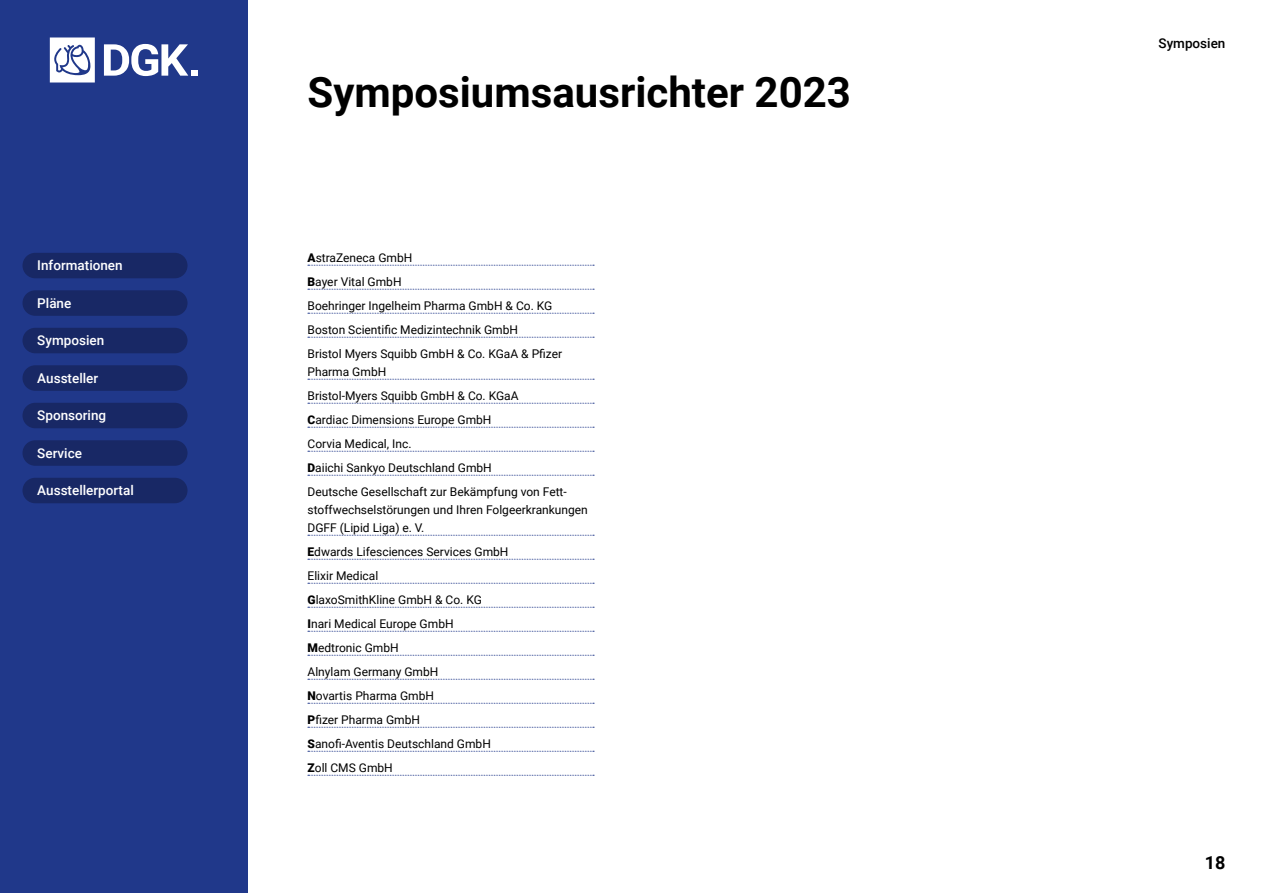
<style>
.page{position:relative;width:1263px;height:893px;background:#fff}
.page>*{position:absolute;margin:0;border:0;box-sizing:border-box;transform-origin:0 0}
.t1{font:700 42px "Roboto";color:#000}
.t2{font:700 18px "Roboto";color:#000}
.t3{font:500 13.5px "Roboto";color:#fff}
.t4{font:500 13.5px "Roboto";color:#000}
.t5{font:12px/24px "Roboto";color:#000}
.s1{font-weight:900}
</style>
<div class="page">
<div style="left:0;top:0;width:248px;height:893px;background:#20388a"></div>
<svg style="left:50px;top:38px;width:45px;height:44px;background:#d5dae9"></svg>
<div style="left:191px;top:70px;width:7px;height:6px;background:#fff"></div>
<svg style="left:104px;top:44px;width:84px;height:32px"></svg>
<div style="left:22px;top:253px;width:166px;height:25px;background:#182865;border-radius:13px"></div>
<div style="left:22px;top:328px;width:166px;height:25px;background:#182865;border-radius:13px"></div>
<div style="left:22px;top:290px;width:166px;height:26px;background:#182865;border-radius:13px"></div>
<div style="left:22px;top:365px;width:166px;height:26px;background:#182865;border-radius:13px"></div>
<div style="left:22px;top:403px;width:166px;height:25px;background:#182865;border-radius:13px"></div>
<div style="left:22px;top:440px;width:166px;height:26px;background:#182865;border-radius:13px"></div>
<div style="left:22px;top:478px;width:166px;height:25px;background:#182865;border-radius:13px"></div>
<svg style="left:308px;top:265px;width:286px;height:1px"></svg>
<svg style="left:308px;top:289px;width:286px;height:1px"></svg>
<svg style="left:308px;top:313px;width:286px;height:1px"></svg>
<svg style="left:308px;top:337px;width:286px;height:1px"></svg>
<svg style="left:308px;top:379px;width:286px;height:1px"></svg>
<svg style="left:308px;top:403px;width:286px;height:1px"></svg>
<svg style="left:308px;top:427px;width:286px;height:1px"></svg>
<svg style="left:308px;top:451px;width:286px;height:1px"></svg>
<svg style="left:308px;top:475px;width:286px;height:1px"></svg>
<svg style="left:308px;top:535px;width:286px;height:1px"></svg>
<svg style="left:308px;top:559px;width:286px;height:1px"></svg>
<svg style="left:308px;top:583px;width:286px;height:1px"></svg>
<svg style="left:308px;top:607px;width:286px;height:1px"></svg>
<svg style="left:308px;top:631px;width:286px;height:1px"></svg>
<svg style="left:308px;top:655px;width:286px;height:1px"></svg>
<svg style="left:308px;top:679px;width:286px;height:1px"></svg>
<svg style="left:308px;top:703px;width:286px;height:1px"></svg>
<svg style="left:308px;top:727px;width:286px;height:1px"></svg>
<svg style="left:308px;top:751px;width:286px;height:1px"></svg>
<svg style="left:308px;top:775px;width:286px;height:1px"></svg>
<p class="t3" style="left:37px;top:256px;width:87px">Informationen</p>
<p class="t3" style="left:37px;top:293px;width:36px">Pläne</p>
<p class="t3" style="left:37px;top:331px;width:68px">Symposien</p>
<p class="t3" style="left:37px;top:368px;width:62px">Aussteller</p>
<p class="t3" style="left:37px;top:406px;width:70px">Sponsoring</p>
<p class="t3" style="left:37px;top:443px;width:46px">Service</p>
<p class="t3" style="left:37px;top:481px;width:98px">Ausstellerportal</p>
<h1 class="t1" style="left:308px;top:62px;width:545px">Symposiumsausrichter 2023</h1>
<p class="t5" style="left:308px;top:245px;width:256px"><span class="s1">A</span>straZeneca GmbH<br><span class="s1">B</span>ayer Vital GmbH<br>Boehringer Ingelheim Pharma GmbH &amp; Co. KG<br>Boston Scientific Medizintechnik GmbH<br>Bristol Myers Squibb GmbH &amp; Co. KGaA &amp; Pfizer</p>
<p class="t5" style="left:308px;top:359px;width:261px">Pharma GmbH<br>Bristol-Myers Squibb GmbH &amp; Co. KGaA<br><span class="s1">C</span>ardiac Dimensions Europe GmbH<br>Corvia Medical, Inc.<br><span class="s1">D</span>aiichi Sankyo Deutschland GmbH<br>Deutsche Gesellschaft zur Bekämpfung von Fett-</p>
<p class="t5" style="left:308px;top:500px;width:282px;line-height:18px">stoffwechselstörungen und Ihren Folgeerkrankungen<br>DGFF (Lipid Liga) e. V.</p>
<p class="t5" style="left:308px;top:539px;width:202px"><span class="s1">E</span>dwards Lifesciences Services GmbH<br>Elixir Medical<br><span class="s1">G</span>laxoSmithKline GmbH &amp; Co. KG<br><span class="s1">I</span>nari Medical Europe GmbH<br><span class="s1">M</span>edtronic GmbH<br>Alnylam Germany GmbH<br><span class="s1">N</span>ovartis Pharma GmbH<br><span class="s1">P</span>fizer Pharma GmbH<br><span class="s1">S</span>anofi-Aventis Deutschland GmbH<br><span class="s1">Z</span>oll CMS GmbH</p>
<p class="t4" style="left:1158px;top:33px;width:68px">Symposien</p>
<h2 class="t2" style="left:1205px;top:850px;width:22px">18</h2>
</div>
